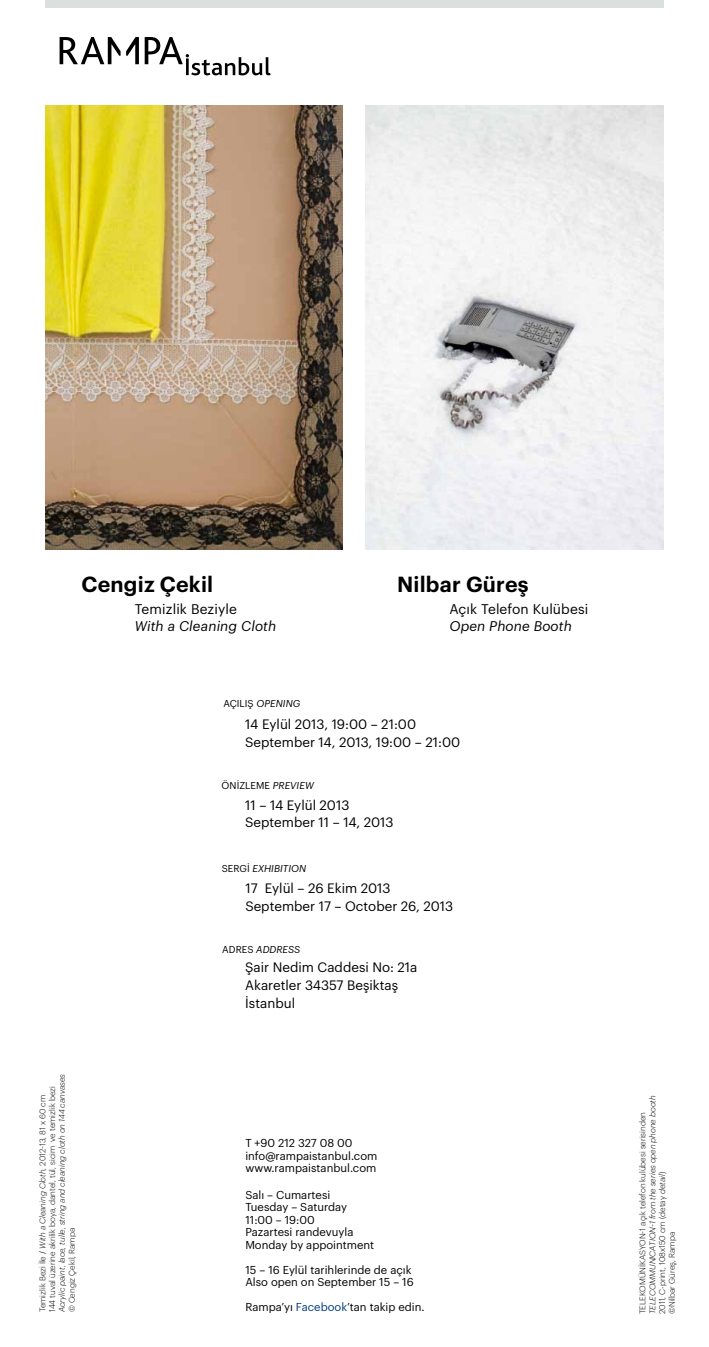
<style>
.page{position:relative;width:709px;height:1347px;background:#fff}
.page>*{position:absolute;margin:0;border:0;box-sizing:border-box;transform-origin:0 0}
.t1{font:600 21.38px "Graphik";letter-spacing:.01em;color:#000}
.t2{font:13.75px "Graphik";letter-spacing:.01em;color:#000}
.t3{font:italic 13.75px "Graphik";letter-spacing:.01em;color:#000}
.t4{font:13.38px/17.8px "Graphik";color:#000}
.t5{font:11.25px/12.5px "Graphik";color:#000}
.t6{font:italic 9.75px "Graphik";letter-spacing:.005em;color:#000}
.t7{font:9.75px "Graphik";letter-spacing:.005em;color:#000}
.t8{font:300 8.12px/9.8px "Graphik";color:#000}
.t9{font:italic 300 8.12px/9.8px "Graphik";color:#000}
.s1{font-style:normal}
.s2{font-style:italic}
.s3{font-family:"Fedra Serif A Pro";font-weight:400}
.s4{color:#003882}
</style>
<div class="page">
<img style="left:45px;top:106px;width:297px;height:443px">
<svg style="left:60px;top:37px;width:79px;height:27px"></svg>
<svg style="left:145px;top:37px;width:125px;height:38px"></svg>
<div style="left:45px;top:1px;width:619px;height:6px;background:#dbe0df"></div>
<img style="left:365px;top:106px;width:299px;height:443px">
<h1 class="t1" style="left:81px;top:567px;width:133px">Cengiz Çekil</h1>
<p class="t2" style="left:135px;top:599px;width:104px">Temizlik Beziyle</p>
<p class="t3" style="left:135px;top:615px;width:143px">With a Cleaning Cloth</p>
<p class="t6" style="left:223px;top:696px;width:78px"><span class="s1">AÇILIŞ</span> OPENING</p>
<h1 class="t1" style="left:397px;top:567px;width:133px">Nilbar Güreş</h1>
<p class="t2" style="left:449px;top:599px;width:140px">Açık Telefon Kulübesi</p>
<p class="t3" style="left:449px;top:615px;width:124px">Open Phone Booth</p>
<p class="t4" style="left:245px;top:714px;width:216px">14 Eylül 2013, 19:00 – 21:00<br>September 14, 2013, 19:00 – 21:00</p>
<p class="t7" style="left:221px;top:778px;width:94px">ÖNİZLEME <span class="s2">PREVIEW</span></p>
<p class="t4" style="left:245px;top:795px;width:150px">11 – 14 Eylül 2013<br>September 11 – 14, 2013</p>
<p class="t6" style="left:222px;top:861px;width:86px"><span class="s1">SERGİ</span> EXHIBITION</p>
<p class="t4" style="left:245px;top:878px;width:209px">17 Eylül – 26 Ekim 2013<br>September 17 – October 26, 2013</p>
<p class="t6" style="left:222px;top:942px;width:80px"><span class="s1">ADRES</span> ADDRESS</p>
<p class="t9" style="left:56px;top:1312px;width:240px;rotate:-90deg">Acrylic paint, lace, tulle, string and cleaning cloth on 144 canvases</p>
<p class="t8" style="left:37px;top:1312px;width:227px;rotate:-90deg">Temizlik Bezi İle <span class="s3">/</span> <span class="s2">With a Cleaning Cloth</span>, 2012-13, 81 x 60 cm<br>144 tuval üzerine akrilik boya, dantel, tül, sicim ve temizlik bezi</p>
<p class="t8" style="left:66px;top:1312px;width:86px;rotate:-90deg">© Cengiz Çekil, Rampa</p>
<p class="t4" style="left:245px;top:957px;width:174px">Şair Nedim Caddesi No: 21a<br>Akaretler 34357 Beşiktaş<br>İstanbul</p>
<p class="t5" style="left:245px;top:1136px;width:133px">T +90 212 327 08 00 info@rampaistanbul.com www.rampaistanbul.com</p>
<p class="t5" style="left:245px;top:1187px;width:130px">Salı – Cumartesi<br>Tuesday – Saturday<br>11:00 – 19:00<br>Pazartesi randevuyla<br>Monday by appointment</p>
<p class="t5" style="left:245px;top:1262px;width:170px">15 – 16 Eylül tarihlerinde de açık<br>Also open on September 15 – 16</p>
<p class="t5" style="left:245px;top:1300px;width:181px">Rampa’yı <span class="s4">Facebook</span>’tan takip edin.</p>
<p class="t9" style="left:647px;top:1314px;width:220px;rotate:-90deg">TELECOMMUNICATION-1 from the series open phone booth<br><span class="s1">2011, C-print, 108x150 cm (detay</span> detail<span class="s1">)<br>©Nilbar Güreş, Rampa</span></p>
<p class="t8" style="left:637px;top:1314px;width:203px;rotate:-90deg">TELEKOMÜNİKASYON-1 açık telefon kulübesi serisinden</p>
</div>
